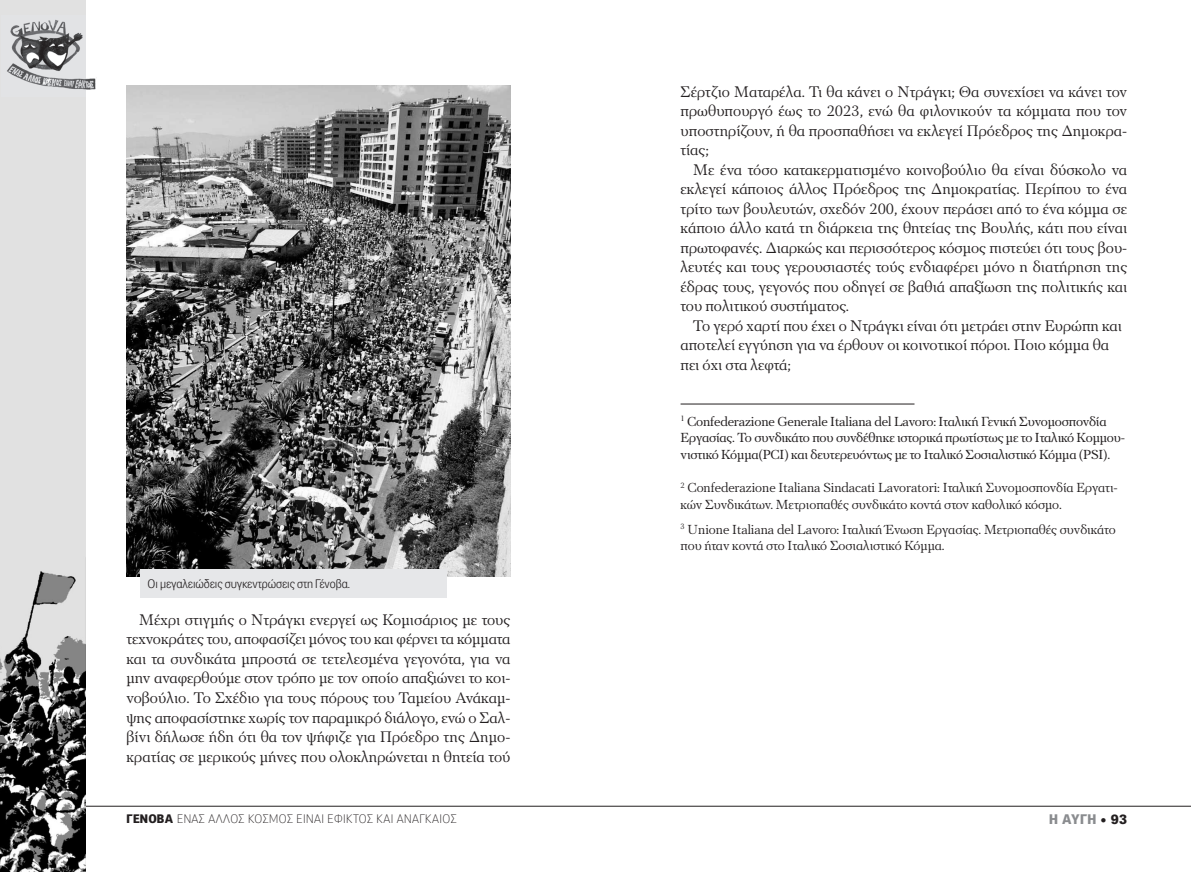
<style>
.page{position:relative;width:1191px;height:872px;background:#fff}
.page>*{position:absolute;margin:0;border:0;box-sizing:border-box;transform-origin:0 0}
.t1{font:15.75px/19.5px "PF Regal Text Pro Regular A";color:#231f20;text-align:justify}
.t2{font:13.5px/16.5px "PF Regal Text Pro Regular A";color:#231f20}
.t3{font:13.5px/16.5px "PF Regal Text Pro Regular B";letter-spacing:-.01em;color:#231f20}
.t4{font:900 13.5px "PF Das Grotesk Pro";letter-spacing:.015em;color:#8a8c8f}
.t5{font:100 12px "PF Das Grotesk Pro";letter-spacing:.035em;color:#231f20}
.t6{font:300 12px "PF Das Grotesk Pro";letter-spacing:-.005em;color:#231f20}
.s1{font-weight:900}
.s2{color:#231f20}
</style>
<div class="page">
<hr style="left:680px;top:404px;width:234px;height:1px;background:#231f20">
<hr style="left:55px;top:806px;width:1136px;height:1px;background:#231f20">
<img style="left:0;top:0;width:85px;height:872px">
<img style="left:2px;top:16px;width:94px;height:80px">
<img style="left:126px;top:85px;width:384px;height:491px">
<div style="left:140px;top:570px;width:306px;height:28px;background:#e6e7e9"></div>
<p class="t6" style="left:148px;top:577px;width:204px">Οι μεγαλειώδεις συγκεντρώσεις στη Γένοβα.</p>
<p class="t1" style="left:126px;top:611px;width:385px;text-indent:13px">Μέχρι στιγμής ο Ντράγκι ενεργεί ως Κομισάριος με τους τεχνοκράτες του, αποφασίζει μόνος του και φέρνει τα κόμματα και τα συνδικάτα μπροστά σε τετελεσμένα γεγονότα, για να μην αναφερθούμε στον τρόπο με τον οποίο απαξιώνει το κοι&shy;νοβούλιο. Το Σχέδιο για τους πόρους του Ταμείου Ανάκαμ&shy;ψης αποφασίστηκε χωρίς τον παραμικρό διάλογο, ενώ ο Σαλ&shy;βίνι δήλωσε ήδη ότι θα τον ψήφιζε για Πρόεδρο της Δημο&shy;κρατίας σε μερικούς μήνες που ολοκληρώνεται η θητεία τού</p>
<p class="t5" style="left:126px;top:811px;width:332px"><span class="s1">ΓΕΝΟΒΑ</span> EΝΑΣ ΑΛΛΟΣ ΚΟΣΜΟΣ ΕΙΝΑΙ ΕΦΙΚΤΟΣ ΚΑΙ ΑΝΑΓΚΑΙΟΣ</p>
<p class="t1" style="left:680px;top:83px;width:448px">Σέρτζιο Ματαρέλα. Τι θα κάνει ο Ντράγκι; Θα συνεχίσει να κάνει τον πρωθυπουργό έως το 2023, ενώ θα φιλονικούν τα κόμματα που τον υποστηρίζουν, ή θα προσπαθήσει να εκλεγεί Πρόεδρος της Δημοκρα&shy;τίας;</p>
<p class="t1" style="left:680px;top:161px;width:448px;text-indent:13px">Με ένα τόσο κατακερματισμένο κοινοβούλιο θα είναι δύσκολο να εκλεγεί κάποιος άλλος Πρόεδρος της Δημοκρατίας. Περίπου το ένα τρίτο των βουλευτών, σχεδόν 200, έχουν περάσει από το ένα κόμμα σε κάποιο άλλο κατά τη διάρκεια της θητείας της Βουλής, κάτι που είναι πρωτοφανές. Διαρκώς και περισσότερος κόσμος πιστεύει ότι τους βου&shy;λευτές και τους γερουσιαστές τούς ενδιαφέρει μόνο η διατήρηση της έδρας τους, γεγονός που οδηγεί σε βαθιά απαξίωση της πολιτικής και του πολιτικού συστήματος.</p>
<p class="t1" style="left:680px;top:317px;width:443px;text-align:left;text-indent:13px">Το γερό χαρτί που έχει ο Ντράγκι είναι ότι μετράει στην Ευρώπη και αποτελεί εγγύηση για να έρθουν οι κοινοτικοί πόροι. Ποιο κόμμα θα πει όχι στα λεφτά;</p>
<p class="t3" style="left:680px;top:414px;width:446px"><sup>1</sup> Confederazione Generale Italiana del Lavoro: Ιταλική Γενική Συνομοσπονδία<br>Εργασίας. Το συνδικάτο που συνδέθηκε ιστορικά πρωτίστως με το Ιταλικό Κομμου&shy;νιστικό Κόμμα(PCI) και δευτερευόντως με το Ιταλικό Σοσιαλιστικό Κόμμα (PSI).</p>
<p class="t2" style="left:680px;top:480px;width:439px"><sup>2</sup> Confederazione Italiana Sindacati Lavoratori: Ιταλική Συνομοσπονδία Εργατι&shy;κών Συνδικάτων. Μετριοπαθές συνδικάτο κοντά στον καθολικό κόσμο.</p>
<p class="t2" style="left:680px;top:522px;width:436px"><sup>3</sup> Unione Italiana del Lavoro: Ιταλική Ένωση Εργασίας. Μετριοπαθές συνδικάτο που ήταν κοντά στο Ιταλικό Σοσιαλιστικό Κόμμα.</p>
<p class="t4" style="left:1049px;top:811px;width:80px">Η ΑΥΓΗ <span class="s2">• 93</span></p>
</div>
